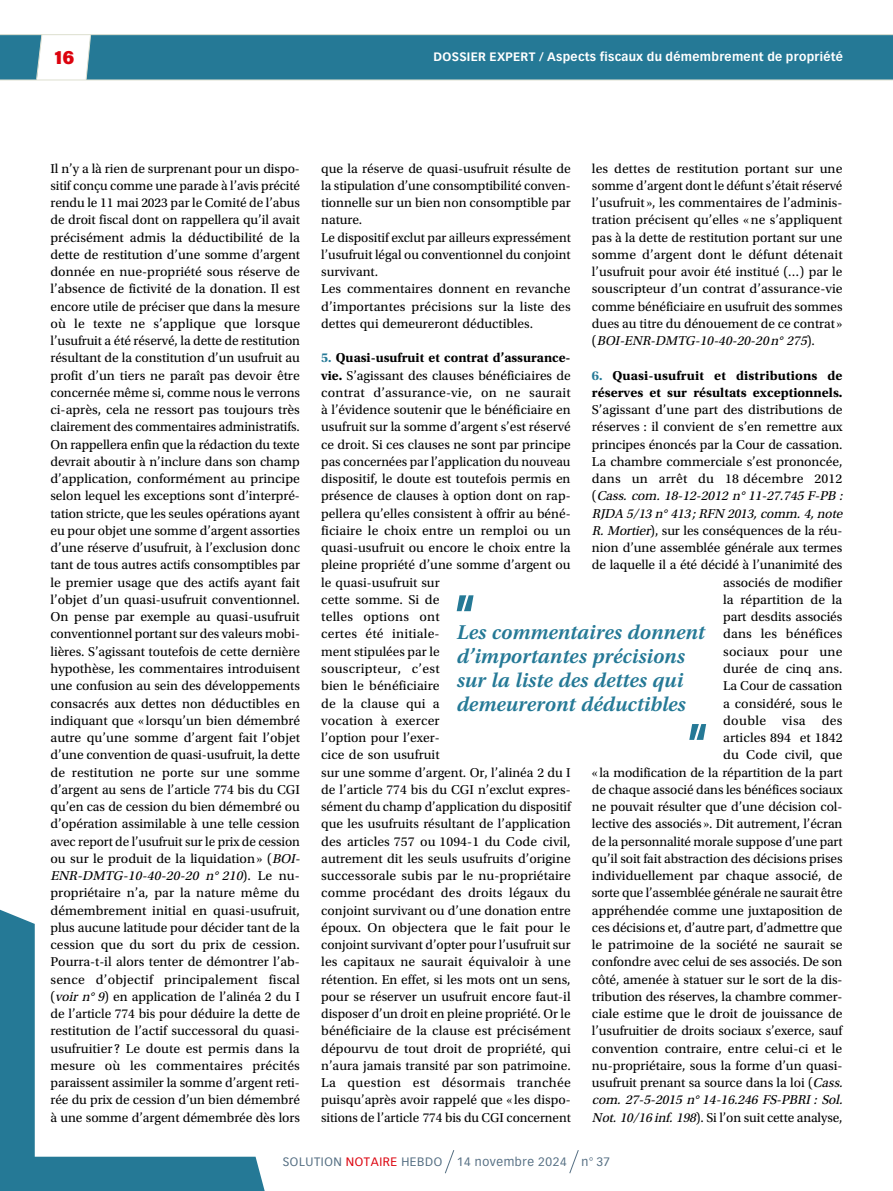
<style>
.page{position:relative;width:893px;height:1191px;background:#fff}
.page>*{position:absolute;margin:0;border:0;box-sizing:border-box;transform-origin:0 0}
.t1{font:italic 600 21px/24px "Utopia Std";color:#257996}
.t2{font:900 19.5px "Acumin Pro";color:#dc030e}
.t3{font:13.5px/17.2px "Utopia Std";letter-spacing:-.005em;color:#000}
.t4{font:700 13.5px/17.2px "Utopia Std";color:#000}
.t5{font:700 12px "Vectora LT Std";letter-spacing:.025em;color:#fff}
.t6{font:12px "Vectora LT Std";letter-spacing:.05em;color:#556f83}
.s1{font-style:italic}
.s2{font-family:"Utopia Std Bold Subh";color:#257996}
.s3{font-weight:700}
.s4{font-family:"Utopia Std Bold Subh";font-weight:400;color:#257996}
.s5{color:#dc030e}
</style>
<div class="page">
<svg style="left:0;top:909px;width:265px;height:282px"></svg>
<hr style="left:0;top:34px;width:893px;height:1px;background:#dddfcf">
<hr style="left:0;top:80px;width:893px;height:1px;background:#dddfcf">
<div style="left:85px;top:35px;width:808px;height:45px;background:#257996"></div>
<svg style="left:0;top:35px;width:43px;height:45px;background:#3c87a0"></svg>
<svg style="left:445px;top:1150px;width:10px;height:24px"></svg>
<svg style="left:569px;top:1150px;width:10px;height:24px"></svg>
<svg style="left:457px;top:595px;width:17px;height:16px"></svg>
<svg style="left:689px;top:724px;width:17px;height:16px"></svg>
<h2 class="t2" style="left:54px;top:43px;width:21px">16</h2>
<p class="t5" style="left:434px;top:50px;width:411px">DOSSIER EXPERT / Aspects fiscaux du démembrement de propriété</p>
<p class="t3" style="left:50px;top:160px;width:254px">Il n’y a là rien de surprenant pour un dispo&shy;sitif conçu comme une parade à l’avis précité rendu le 11 mai 2023 par le Comité de l’abus de droit fiscal dont on rappellera qu’il avait précisément admis la déductibilité de la dette de restitution d’une somme d’argent donnée en nue-propriété sous réserve de l’absence de fictivité de la donation. Il est encore utile de préciser que dans la mesure où le texte ne s’applique que lorsque l’usufruit a été réservé, la dette de restitution résultant de la constitution d’un usufruit au profit d’un tiers ne paraît pas devoir être concernée même si, comme nous le verrons ci-après, cela ne ressort pas toujours très clairement des commentaires administratifs.<br>On rappellera enfin que la rédaction du texte devrait aboutir à n’inclure dans son champ d’application, conformément au principe selon lequel les exceptions sont d’interpré&shy;tation stricte, que les seules opérations ayant eu pour objet une somme d’argent assorties d’une réserve d’usufruit, à l’exclusion donc tant de tous autres actifs consomptibles par le premier usage que des actifs ayant fait l’objet d’un quasi-usufruit conventionnel.<br>On pense par exemple au quasi-usufruit conventionnel portant sur des valeurs mobi&shy;lières. S’agissant toutefois de cette dernière hypothèse, les commentaires introduisent une confusion au sein des développements consacrés aux dettes non déductibles en indiquant que « lorsqu’un bien démembré autre qu’une somme d’argent fait l’objet d’une convention de quasi-usufruit, la dette de restitution ne porte sur une somme d’argent au sens de l’article 774 bis du CGI qu’en cas de cession du bien démembré ou d’opération assimilable à une telle cession avec report de l’usufruit sur le prix de cession ou sur le produit de la liquidation» (<span class="s1">BOI-ENR-DMTG-10-40-20-20 n° 210</span>) . L e n u - propriétaire n’a, par la nature même du démembrement initial en quasi-usufruit, plus aucune latitude pour décider tant de la cession que du sort du prix de cession.<br>Pourra-t-il alors tenter de démontrer l’ab&shy;sence d’objectif principalement fiscal (<span class="s1">voir n°9</span>) en application de l’alinéa 2 du I de l’article 774 bis pour déduire la dette de restitution de l’actif successoral du quasi&shy;usufruitier ? Le doute est permis dans la mesure où les commentaires précités paraissent assimiler la somme d’argent reti&shy;rée du prix de cession d’un bien démembré à une somme d’argent démembrée dès lors</p>
<p class="t3" style="left:321px;top:160px;width:251px">que la réserve de quasi-usufruit résulte de la stipulation d’une consomptibilité conven&shy;tionnelle sur un bien non consomptible par nature.<br>Le dispositif exclut par ailleurs expressément l’usufruit légal ou conventionnel du conjoint survivant.<br>Les commentaires donnent en revanche d’importantes précisions sur la liste des dettes qui demeureront déductibles.</p>
<p class="t3" style="left:321px;top:349px;width:251px"><span class="s2">5.</span> <span class="s3">Quasi-usufruit et contrat d’assurance&shy;vie.</span> S’agissant des clauses bénéficiaires de contrat d’assurance-vie, on ne saurait à l’évidence soutenir que le bénéficiaire en usufruit sur la somme d’argent s’est réservé ce droit. Si ces clauses ne sont par principe pas concernées par l’application du nouveau dispositif, le doute est toutefois permis en présence de clauses à option dont on rap&shy;pellera qu’elles consistent à offrir au béné&shy;ficiaire le choix entre un remploi ou un quasi-usufruit ou encore le choix entre la pleine propriété d’une somme d’argent ou le quasi-usufruit sur<br>cette somme. Si de<br>telles options ont<br>certes été initiale-<br>ment stipulées par le<br>souscripteur, c’est<br>bien le bénéficiaire<br>de la clause qui a<br>vocation à exercer<br>l’option pour l’exer-<br>cice de son usufruit<br>sur une somme d’argent. Or, l’alinéa 2 du I de l’article 774 bis du CGI n’exclut expres&shy;sément du champ d’application du dispositif que les usufruits résultant de l’application des articles 757 ou 1094-1 du Code civil, autrement dit les seuls usufruits d’origine successorale subis par le nu-propriétaire comme procédant des droits légaux du conjoint survivant ou d’une donation entre époux. On objectera que le fait pour le conjoint survivant d’opter pour l’usufruit sur les capitaux ne saurait équivaloir à une rétention. En effet, si les mots ont un sens, pour se réserver un usufruit encore faut-il disposer d’un droit en pleine propriété. Or le bénéficiaire de la clause est précisément dépourvu de tout droit de propriété, qui n’aura jamais transité par son patrimoine.<br>La question est désormais tranchée puisqu’après avoir rappelé que « les dispo&shy;sitions de l’article 774 bis du CGI concernent</p>
<p class="t3" style="left:592px;top:160px;width:252px;text-align:justify">les dettes de restitution portant sur une somme d’argent dont le défunt s’était réservé l’usufruit », les commentaires de l’adminis&shy;tration précisent qu’elles «ne s’appliquent pas à la dette de restitution portant sur une somme d’argent dont le défunt détenait l’usufruit pour avoir été institué (…) par le souscripteur d’un contrat d’assurance-vie comme bénéficiaire en usufruit des sommes dues au titre du dénouement de ce contrat » ( <span class="s1">BOI-ENR-DMTG-10-40-20-20n° 275</span>) .</p>
<p class="t4" style="left:592px;top:367px;width:252px"><span class="s4">6.</span> Quasi-usufruit et distributions de réserves et sur résultats exceptionnels.</p>
<p class="t3" style="left:592px;top:401px;width:255px;text-align:right">S’agissant d’une part des distributions de réserves : il convient de s’en remettre aux principes énoncés par la Cour de cassation.<br>La chambre commerciale s’est prononcée, dans un arrêt du 18 décembre 2012 ( <span class="s1">Cass. com. 18-12-2012 n° 11-27.745 F-PB :<br>RJDA 5/13 n° 413;RFN 2013,comm. 4,note R.Mortier</span>), sur les conséquences de la réu&shy;nion d’une assemblée générale aux termes de laquelle il a été décidé à l’unanimité des associés de modifier<br>la répartition de la<br>part desdits associés<br>dans les bénéfices<br>sociaux pour une<br>durée de cinq ans.<br>La Cour de cassation<br>a considéré, sous le<br>double visa des<br>articles 894 et 1842<br>du Code civil, que<br>« la modification de la répartition de la part de chaque associé dans les bénéfices sociaux ne pouvait résulter que d’une décision col&shy;lective des associés ». Dit autrement, l’écran de la personnalité morale suppose d’une part qu’il soit fait abstraction des décisions prises individuellement par chaque associé, de sorte que l’assemblée générale ne saurait être appréhendée comme une juxtaposition de ces décisions et, d’autre part, d’admettre que le patrimoine de la société ne saurait se confondre avec celui de ses associés. De son côté, amenée à statuer sur le sort de la dis&shy;tribution des réserves, la chambre commer&shy;ciale estime que le droit de jouissance de l’usufruitier de droits sociaux s’exerce, sauf convention contraire, entre celui-ci et le nu-propriétaire, sous la forme d’un quasi&shy;usufruit prenant sa source dans la loi (<span class="s1">Cass. com. 27-5-2015 n° 14-16.246 FS-PBRI : Sol.<br>Not.10/16 inf.198</span>). Si l’on suit cette analyse,</p>
<h1 class="t1" style="left:457px;top:620px;width:250px">Les commentaires donnent d’importantes précisions sur la liste des dettes qui demeureront déductibles</h1>
<p class="t6" style="left:283px;top:1154px;width:329px">SOLUTION <span class="s5">NOTAIRE</span> HEBDO 14 novembre 2024 n° 37</p>
</div>
